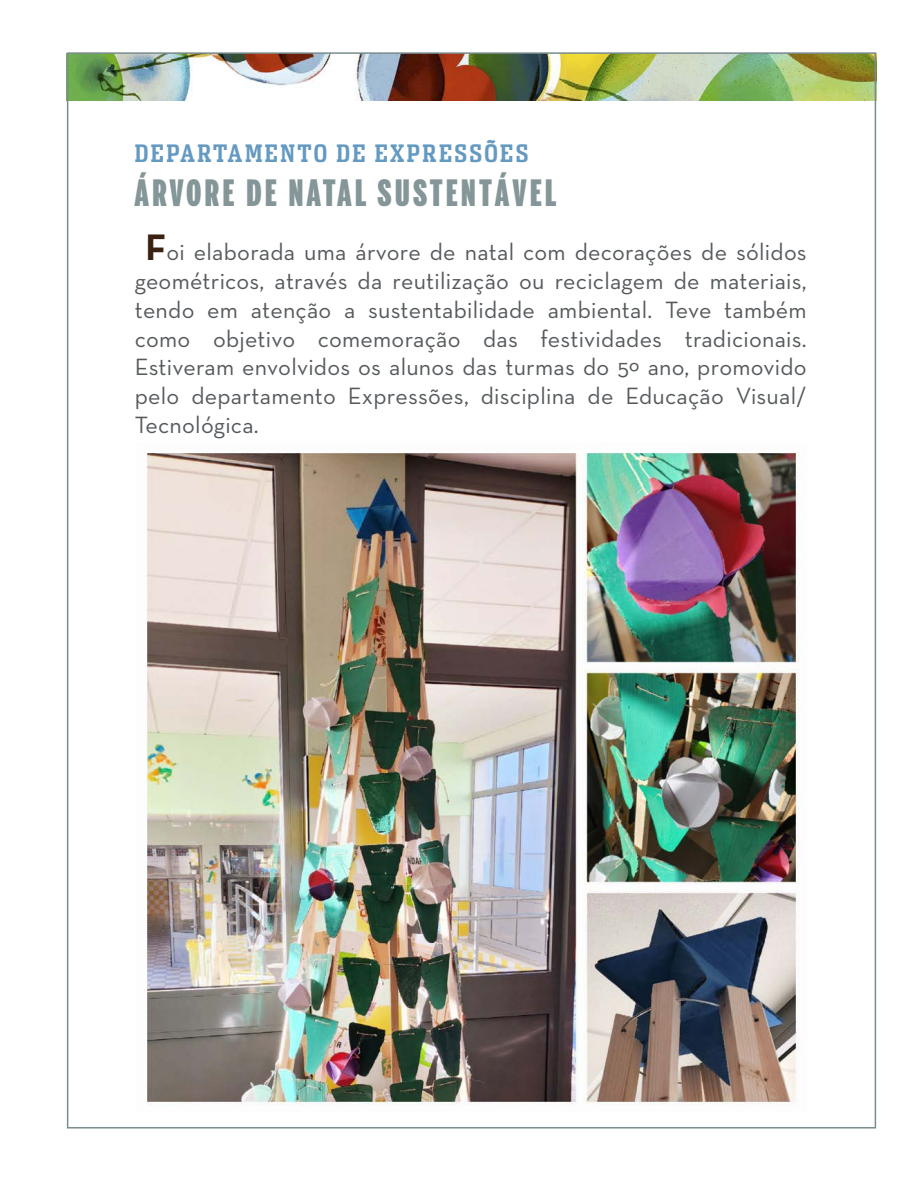
<style>
.page{position:relative;width:918px;height:1188px;background:#fff}
.page>*{position:absolute;margin:0;border:0;box-sizing:border-box;transform-origin:0 0}
.t1{font:900 36px "Benton Sans Extra Comp";letter-spacing:.1em;color:#849698}
.t2{font:24px/28.8px "Neutra Text";letter-spacing:.01em;color:#565a5d;text-align:justify}
.t3{font:700 24px "Dispatch Comp Tab";letter-spacing:.1em;color:#6499c2}
.s1{font-weight:700;font-size:37.5px;color:#3a2111}
</style>
<div class="page">
<img style="left:70px;top:55px;width:803px;height:45px">
<img style="left:146px;top:452px;width:654px;height:654px">
<p class="t3" style="left:135px;top:138px;width:395px">DEPARTAMENTO DE EXPRESSÕES</p>
<p class="t1" style="left:135px;top:172px;width:423px">ÁRVORE DE NATAL SUSTENTÁVEL</p>
<p class="t2" style="left:135px;top:237px;width:673px;text-indent:10px"><span class="s1">F</span>oi elaborada uma árvore de natal com decorações de sólidos geométricos, através da reutilização ou reciclagem de materiais, tendo em atenção a sustentabilidade ambiental. Teve também como objetivo comemoração das festividades tradicionais.<br>Estiveram envolvidos os alunos das turmas do 5º ano, promovido pelo departamento Expressões, disciplina de Educação Visual/ Tecnológica.</p>
</div>
